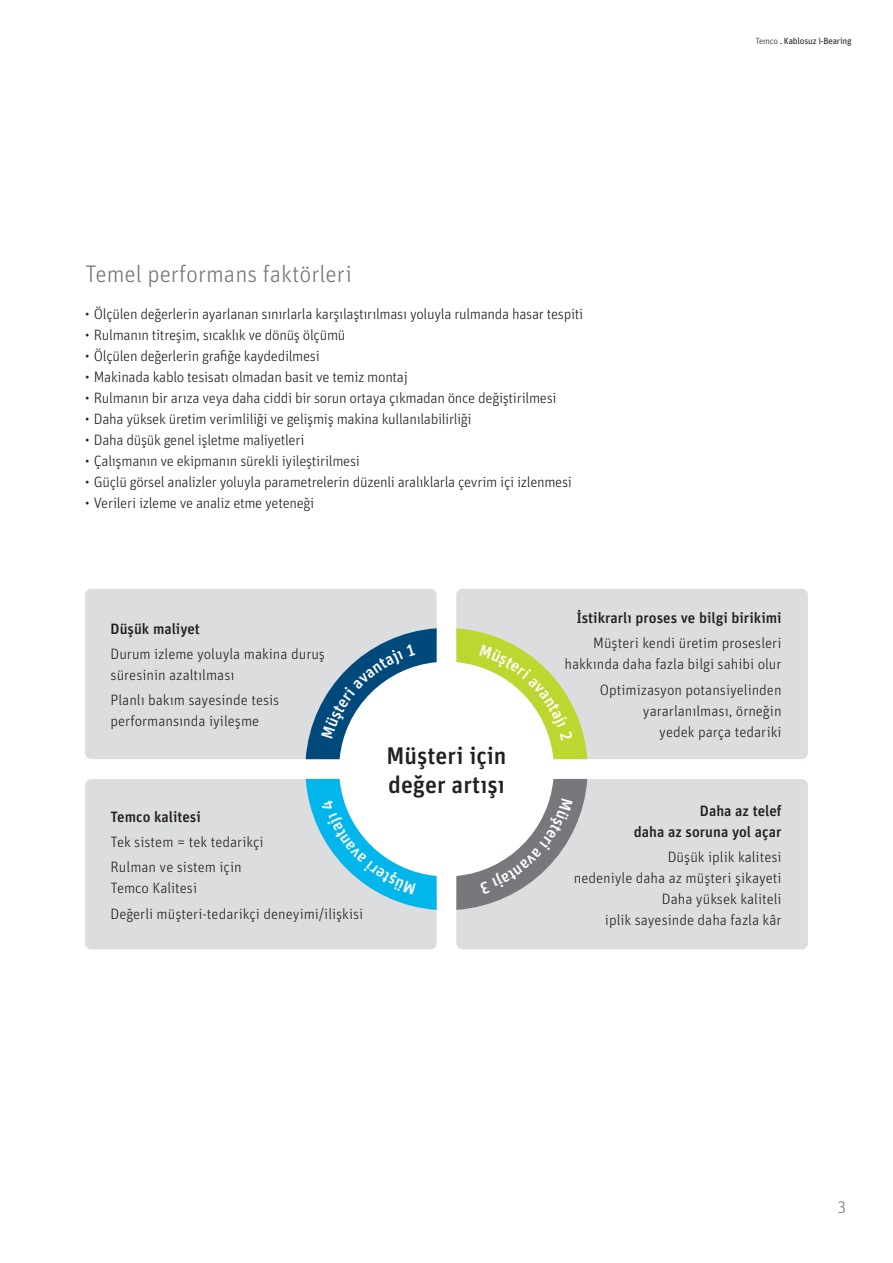
<style>
.page{position:relative;width:893px;height:1263px;background:#fff}
.page>*{position:absolute;margin:0;border:0;box-sizing:border-box;transform-origin:0 0}
.t1{font:300 24px "Unit Pro";color:#76787b}
.t2{font:500 24px/28.8px "Unit Pro";color:#231f20}
.t3{font:300 16.5px "Unit Pro";color:#76787b}
.t4{font:300 15px "Unit Pro";letter-spacing:-.02em;color:#231f20}
.t5{font:300 15px/21px "Unit Pro";color:#231f20}
.t6{font:500 15px/21px "Unit Pro";color:#231f20;text-align:right}
.t7{font:9px "Unit Pro";letter-spacing:-.02em;color:#231f20}
.s1{font-weight:300}
</style>
<div class="page">
<div style="left:85px;top:589px;width:352px;height:170px;background:#dcdddf"></div>
<div style="left:456px;top:589px;width:352px;height:170px;background:#dcdddf"></div>
<div style="left:85px;top:779px;width:352px;height:170px;background:#dcdddf"></div>
<div style="left:456px;top:779px;width:352px;height:170px;background:#dcdddf"></div>
<svg style="left:306px;top:628px;width:131px;height:131px"></svg>
<svg style="left:456px;top:628px;width:131px;height:131px"></svg>
<svg style="left:456px;top:779px;width:131px;height:131px"></svg>
<svg style="left:306px;top:779px;width:131px;height:131px"></svg>
<h1 class="t1" style="left:85px;top:257px;width:268px">Temel performans faktörleri</h1>
<p class="t4" style="left:85px;top:304px;width:500px">• Ölçülen değerlerin ayarlanan sınırlarla karşılaştırılması yoluyla rulmanda hasar tespiti</p>
<p class="t4" style="left:85px;top:325px;width:262px">• Rulmanın titreşim, sıcaklık ve dönüş ölçümü</p>
<p class="t4" style="left:85px;top:346px;width:236px">• Ölçülen değerlerin grafiğe kaydedilmesi</p>
<p class="t4" style="left:85px;top:367px;width:324px">• Makinada kablo tesisatı olmadan basit ve temiz montaj</p>
<p class="t4" style="left:85px;top:388px;width:473px">• Rulmanın bir arıza veya daha ciddi bir sorun ortaya çıkmadan önce değiştirilmesi</p>
<p class="t4" style="left:85px;top:409px;width:388px">• Daha yüksek üretim verimliliği ve gelişmiş makina kullanılabilirliği</p>
<p class="t4" style="left:85px;top:430px;width:221px">• Daha düşük genel işletme maliyetleri</p>
<p class="t4" style="left:85px;top:451px;width:276px">• Çalışmanın ve ekipmanın sürekli iyileştirilmesi</p>
<p class="t4" style="left:85px;top:472px;width:488px">• Güçlü görsel analizler yoluyla parametrelerin düzenli aralıklarla çevrim içi izlenmesi</p>
<p class="t4" style="left:85px;top:493px;width:231px">• Verileri izleme ve analiz etme yeteneği</p>
<p class="t7" style="left:755px;top:34px;width:98px"><span class="s1">Temco</span> . Kablosuz i-Bearing</p>
<p class="t6" style="left:111px;top:617px;width:91px">Düşük maliyet</p>
<p class="t5" style="left:111px;top:642px;width:216px">Durum izleme yoluyla makina duruş süresinin azaltılması</p>
<p class="t5" style="left:111px;top:689px;width:170px">Planlı bakım sayesinde tesis performansında iyileşme</p>
<p class="t6" style="left:111px;top:805px;width:92px">Temco kalitesi</p>
<p class="t5" style="left:111px;top:828px;width:155px;line-height:25.2px">Tek sistem = tek tedarikçi<br>Rulman ve sistem için</p>
<p class="t5" style="left:111px;top:875px;width:254px;line-height:25.2px">Temco Kalitesi<br>Değerli müşteri-tedarikçi deneyimi/ilişkisi</p>
<h1 class="t2" style="left:386px;top:740px;width:122px">Müşteri için değer artışı</h1>
<p class="t6" style="left:576px;top:606px;width:207px">İstikrarlı proses ve bilgi birikimi</p>
<p class="t5" style="left:564px;top:632px;width:219px;text-align:right">Müşteri kendi üretim prosesleri hakkında daha fazla bilgi sahibi olur</p>
<p class="t5" style="left:600px;top:678px;width:183px;text-align:right">Optimizasyon potansiyelinden yararlanılması, örneğin<br>yedek parça tedariki</p>
<p class="t6" style="left:634px;top:799px;width:149px">Daha az telef<br>daha az soruna yol açar</p>
<p class="t5" style="left:574px;top:845px;width:209px;text-align:right">Düşük iplik kalitesi<br>nedeniyle daha az müşteri şikayeti<br>Daha yüksek kaliteli<br>iplik sayesinde daha fazla kâr</p>
<p class="t3" style="left:838px;top:1195px;width:10px">3</p>
</div>
